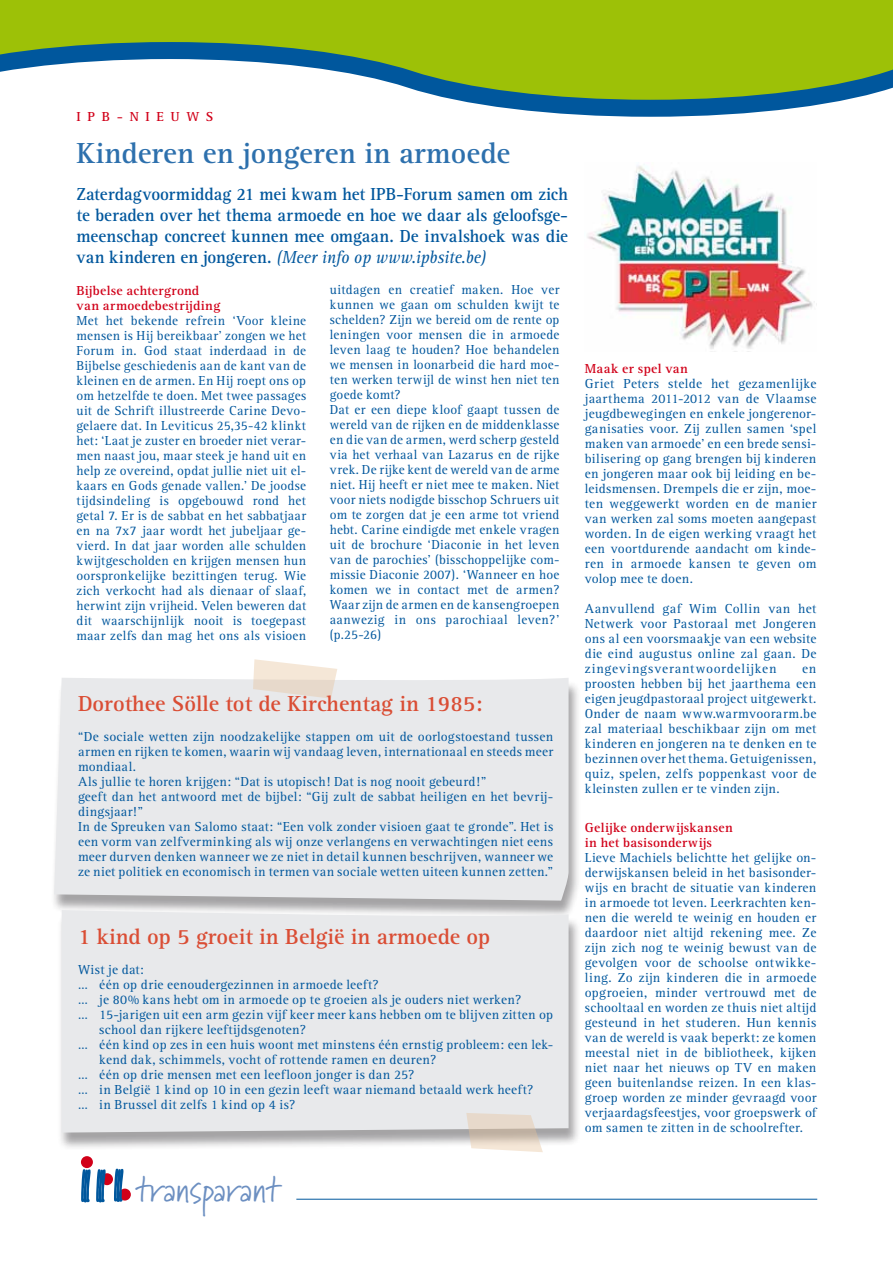
<style>
.page{position:relative;width:893px;height:1263px;background:#fff}
.page>*{position:absolute;margin:0;border:0;box-sizing:border-box;transform-origin:0 0}
.t1{font:35.7px "Marydale";letter-spacing:.01em;color:#6c8fc1}
.t2{font:700 30px "Rotis Serif";color:#2d70ad}
.t3{font:700 22.5px "Rotis Serif";color:#da4d34}
.t4{font:700 18px/21px "Rotis Serif";letter-spacing:.005em;color:#00579d;text-align:justify;scale:.95 1}
.t5{font:13.5px/15px "Rotis Serif";letter-spacing:.025em;color:#00579d;text-align:justify}
.t6{font:700 13.5px/15px "Rotis Serif";letter-spacing:.02em;color:#d10019}
.s1{font-weight:400;font-style:italic}
</style>
<div class="page">
<img style="left:587px;top:166px;width:228px;height:183px">
<div style="left:0;top:0;width:893px;height:42px;background:#9dc107"></div>
<svg style="left:0;top:42px;width:893px;height:74px"></svg>
<hr style="left:296px;top:1199px;width:521px;height:1px;background:#00579d">
<div style="left:101px;top:1173px;width:12px;height:12px;background:#d10019;border-radius:50%"></div>
<div style="left:119px;top:1188px;width:12px;height:12px;background:#d10019;border-radius:50%"></div>
<div style="left:81px;top:1156px;width:12px;height:12px;background:#d10019;border-radius:50%"></div>
<svg style="left:81px;top:1168px;width:25px;height:35px"></svg>
<svg style="left:114px;top:1168px;width:10px;height:34px"></svg>
<div style="left:50px;top:680px;width:530px;height:239px;background:#1a171c;opacity:.4"></div>
<div style="left:54px;top:678px;width:515px;height:222px;background:#e8e9eb"></div>
<div style="left:58px;top:912px;width:523px;height:239px;background:#1a171c;opacity:.4"></div>
<div style="left:62px;top:910px;width:507px;height:222px;background:#e8e9eb"></div>
<svg style="left:253px;top:659px;width:84px;height:40px;background:#efe5db"></svg>
<svg style="left:466px;top:1113px;width:77px;height:39px;background:#e0d4c8"></svg>
<p class="t6" style="left:77px;top:109px;width:138px">ipb-nie uws</p>
<h2 class="t2" style="left:77px;top:135px;width:435px">Kinderen en jongeren in armoede</h2>
<p class="t4" style="left:77px;top:184px;width:519px">Zaterdagvoormiddag 21 mei kwam het IPB-Forum samen om zich te beraden over het thema armoede en hoe we daar als geloofsge&shy;meenschap concreet kunnen mee omgaan. De invalshoek was die van kinderen en jongeren. <span class="s1">(Meer info op www.ipbsite.be)</span></p>
<p class="t6" style="left:77px;top:283px;width:145px">Bijbelse achtergrond van armoedebestrijding</p>
<p class="t5" style="left:77px;top:314px;width:231px">Met het bekende refrein ‘Voor kleine mensen is Hij bereikbaar’ zongen we het Forum in. God staat inderdaad in de Bijbelse geschiedenis aan de kant van de kleinen en de armen. En Hij roept ons op om hetzelfde te doen. Met twee passages uit de Schrift illustreerde Carine Devo&shy;gelaere dat. In Leviticus 25,35-42 klinkt het: ‘Laat je zuster en broeder niet verar&shy;men naast jou, maar steek je hand uit en help ze overeind, opdat jullie niet uit el&shy;kaars en Gods genade vallen.’ De joodse tijdsindeling is opgebouwd rond het getal 7. Er is de sabbat en het sabbatjaar en na 7x7 jaar wordt het jubeljaar ge&shy;vierd. In dat jaar worden alle schulden kwijtgescholden en krijgen mensen hun oorspronkelijke bezittingen terug. Wie zich verkocht had als dienaar of slaaf, herwint zijn vrijheid. Velen beweren dat dit waarschijnlijk nooit is toegepast maar zelfs dan mag het ons als visioen</p>
<p class="t5" style="left:330px;top:283px;width:231px;text-align:left">uitdagen en creatief maken. Hoe ver kunnen we gaan om schulden kwijt te schelden? Zijn we bereid om de rente op leningen voor mensen die in armoede leven laag te houden? Hoe behandelen we mensen in loonarbeid die hard moe&shy;ten werken terwijl de winst hen niet ten goede komt?<br>Dat er een diepe kloof gaapt tussen de wereld van de rijken en de middenklasse en die van de armen, werd scherp gesteld via het verhaal van Lazarus en de rijke vrek. De rijke kent de wereld van de arme niet. Hij heeft er niet mee te maken. Niet voor niets nodigde bisschop Schruers uit om te zorgen dat je een arme tot vriend hebt. Carine eindigde met enkele vragen uit de brochure ‘Diaconie in het leven van de parochies’ (bisschoppelijke com&shy;missie Diaconie 2007). ‘Wanneer en hoe komen we in contact met de armen?<br>Waar zijn de armen en de kansengroepen aanwezig in ons parochiaal leven?’ (p.25-26)</p>
<h3 class="t3" style="left:78px;top:690px;width:406px">Dorothee Sölle tot de Kirchentag in 1985:</h3>
<p class="t5" style="left:78px;top:730px;width:477px;text-align:left">“De sociale wetten zijn noodzakelijke stappen om uit de oorlogstoestand tussen armen en rijken te komen, waarin wij vandaag leven, internationaal en steeds meer mondiaal.<br>Als jullie te horen krijgen: “Dat is utopisch! Dat is nog nooit gebeurd!”<br>geeft dan het antwoord met de bijbel: “Gij zult de sabbat heiligen en het bevrij&shy;dingsjaar!”<br>In de Spreuken van Salomo staat: “Een volk zonder visioen gaat te gronde”. Het is een vorm van zelfverminking als wij onze verlangens en verwachtingen niet eens meer durven denken wanneer we ze niet in detail kunnen beschrijven, wanneer we ze niet politiek en economisch in termen van sociale wetten uiteen kunnen zetten.”</p>
<h3 class="t3" style="left:78px;top:923px;width:414px">1 kind op 5 groeit in België in armoede op</h3>
<p class="t5" style="left:78px;top:962px;width:67px">Wist je dat:</p>
<p class="t5" style="left:78px;top:977px;width:302px">… één op drie eenoudergezinnen in armoede leeft?</p>
<p class="t5" style="left:78px;top:992px;width:445px">… je 80% kans hebt om in armoede op te groeien als je ouders niet werken?</p>
<p class="t5" style="left:78px;top:1007px;width:477px">… 15-jarigen uit een arm gezin vijf keer meer kans hebben om te blijven zitten op</p>
<p class="t5" style="left:99px;top:1022px;width:208px">school dan rijkere leeftijdsgenoten?</p>
<p class="t5" style="left:78px;top:1037px;width:477px">… één kind op zes in een huis woont met minstens één ernstig probleem: een lek-</p>
<p class="t5" style="left:99px;top:1052px;width:339px">kend dak, schimmels, vocht of rottende ramen en deuren?</p>
<p class="t5" style="left:78px;top:1067px;width:338px">… één op drie mensen met een leefloon jonger is dan 25?</p>
<p class="t5" style="left:78px;top:1082px;width:457px">… in België 1 kind op 10 in een gezin leeft waar niemand betaald werk heeft?</p>
<p class="t5" style="left:78px;top:1097px;width:219px">… in Brussel dit zelfs 1 kind op 4 is?</p>
<p class="t6" style="left:585px;top:362px;width:105px">Maak er spel van</p>
<p class="t5" style="left:585px;top:377px;width:233px">Griet Peters stelde het gezamenlijke jaarthema 2011-2012 van de Vlaamse jeugdbewegingen en enkele jongerenor&shy;ganisaties voor. Zij zullen samen ‘spel maken van armoede’ en een brede sensi&shy;bilisering op gang brengen bij kinderen en jongeren maar ook bij leiding en be&shy;leidsmensen. Drempels die er zijn, moe&shy;ten weggewerkt worden en de manier van werken zal soms moeten aangepast worden. In de eigen werking vraagt het een voortdurende aandacht om kinde&shy;ren in armoede kansen te geven om volop mee te doen.</p>
<p class="t5" style="left:585px;top:602px;width:233px">Aanvullend gaf Wim Collin van het Netwerk voor Pastoraal met Jongeren ons al een voorsmaakje van een website die eind augustus online zal gaan. De zingevingsverantwoordelijken</p>
<p class="t5" style="left:585px;top:662px;width:233px;text-indent:217px">en proosten hebben bij het jaarthema een eigen jeugdpastoraal project uitgewerkt.<br>Onder de naam www.warmvoorarm.be zal materiaal beschikbaar zijn om met kinderen en jongeren na te denken en te bezinnen over het thema. Getuigenissen, quiz, spelen, zelfs poppenkast voor de kleinsten zullen er te vinden zijn.</p>
<p class="t6" style="left:585px;top:820px;width:149px">Gelijke onderwijskansen in het basisonderwijs</p>
<p class="t5" style="left:585px;top:850px;width:233px">Lieve Machiels belichtte het gelijke on&shy;derwijskansen beleid in het basisonder&shy;wijs en bracht de situatie van kinderen in armoede tot leven. Leerkrachten ken&shy;nen die wereld te weinig en houden er daardoor niet altijd rekening mee. Ze zijn zich nog te weinig bewust van de gevolgen voor de schoolse ontwikke&shy;ling. Zo zijn kinderen die in armoede opgroeien, minder vertrouwd met de schooltaal en worden ze thuis niet altijd gesteund in het studeren. Hun kennis van de wereld is vaak beperkt: ze komen meestal niet in de bibliotheek, kijken niet naar het nieuws op TV en maken geen buitenlandse reizen. In een klas&shy;groep worden ze minder gevraagd voor verjaardagsfeestjes, voor groepswerk of om samen te zitten in de schoolrefter.</p>
<h1 class="t1" style="left:135px;top:1167px;width:147px">transparant</h1>
</div>
